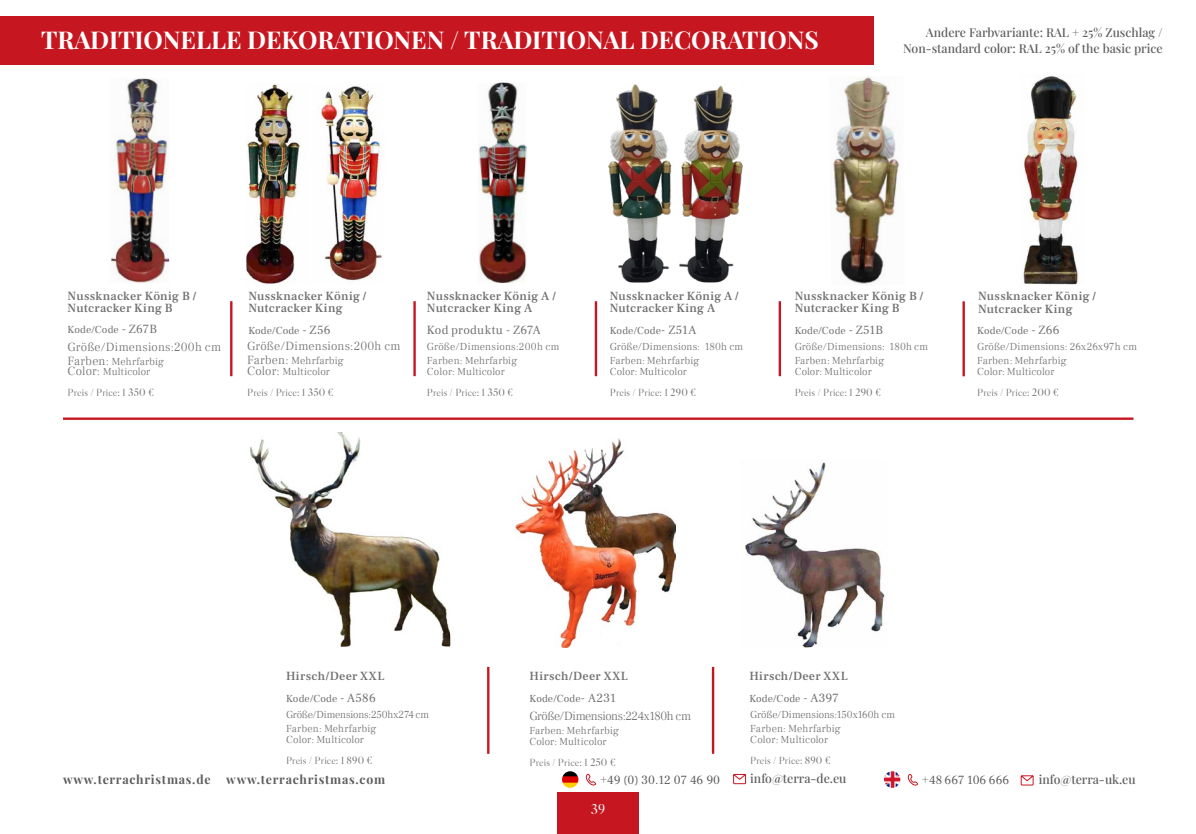
<style>
.page{position:relative;width:1196px;height:834px;background:#fff}
.page>*{position:absolute;margin:0;border:0;box-sizing:border-box;transform-origin:0 0}
.t1{font:700 24.5px "Playfair Display";color:#fff}
.t2{font:14px "Libre Caslon Display";color:#fff}
.t3{font:500 12.25px/12.2px "Frank Ruhl Libre";letter-spacing:.02em;color:#707070}
.t4{font:500 12.25px "Playfair Display";color:#5d5d5c}
.t5{font:300 12.25px "Frank Ruhl Libre";letter-spacing:.01em;color:#707070}
.t6{font:700 12.25px "Playfair Display";letter-spacing:.06em;color:#5d5d5c}
.t7{font:12.25px "Frank Ruhl Libre";color:#5d5d5c}
.t8{font:300 12.25px "Frank Ruhl Libre";letter-spacing:-.035em;color:#707070}
.t9{font:12.25px "Frank Ruhl Libre";letter-spacing:.02em;color:#707070}
.t10{font:300 10.5px/14px "Frank Ruhl Libre";letter-spacing:.01em;color:#707070}
.t11{font:10.5px "Libre Caslon Display";letter-spacing:.02em;color:#717070}
.t12{font:10.5px "Frank Ruhl Libre";letter-spacing:.015em;color:#707070}
.s1{font-size:12.25px}
.s2{font-family:"Playfair Display";font-weight:500}
</style>
<div class="page">
<div style="left:557px;top:792px;width:81px;height:41px;background:#c61620"></div>
<hr style="left:712px;top:666px;width:2px;height:87px;background:#c61620">
<hr style="left:487px;top:666px;width:2px;height:87px;background:#c61620">
<img style="left:111px;top:80px;width:57px;height:202px">
<img style="left:745px;top:462px;width:140px;height:184px">
<hr style="left:413px;top:301px;width:3px;height:75px;background:#c61620">
<hr style="left:595px;top:301px;width:2px;height:75px;background:#c61620">
<hr style="left:778px;top:301px;width:3px;height:75px;background:#c61620">
<img style="left:247px;top:84px;width:135px;height:200px">
<img style="left:609px;top:84px;width:134px;height:197px">
<img style="left:832px;top:76px;width:68px;height:208px">
<img style="left:1023px;top:76px;width:56px;height:209px">
<hr style="left:962px;top:301px;width:3px;height:75px;background:#c61620">
<img style="left:479px;top:84px;width:45px;height:198px">
<div style="left:477px;top:82px;width:49px;height:202px;border:1px solid #fff"></div>
<hr style="left:63px;top:417px;width:1070px;height:3px;background:#c61620">
<hr style="left:230px;top:301px;width:2px;height:75px;background:#c61620">
<img style="left:251px;top:433px;width:198px;height:212px">
<img style="left:516px;top:438px;width:159px;height:209px">
<svg style="left:1020px;top:775px;width:13px;height:10px"></svg>
<svg style="left:907px;top:774px;width:11px;height:11px"></svg>
<svg style="left:733px;top:774px;width:13px;height:10px"></svg>
<svg style="left:585px;top:774px;width:11px;height:11px"></svg>
<img style="left:884px;top:771px;width:16px;height:16px;border-radius:8px">
<img style="left:562px;top:771px;width:16px;height:16px;border-radius:8px">
<div style="left:0;top:17px;width:874px;height:48px;background:#c61620"></div>
<p class="t4" style="left:926px;top:23px;width:238px">Andere Farbvariante: RAL + 25% Zuschlag /</p>
<h1 class="t1" style="left:41px;top:21px;width:779px">TRADITIONELLE DEKORATIONEN / TRADITIONAL DECORATIONS</h1>
<p class="t4" style="left:903px;top:39px;width:261px">Non-standard color: RAL 25% of the basic price</p>
<p class="t3" style="left:68px;top:290px;width:130px">Nussknacker König B /<br>Nutcracker King B</p>
<p class="t3" style="left:248px;top:290px;width:119px">Nussknacker König /<br>Nutcracker King</p>
<p class="t3" style="left:427px;top:290px;width:130px">Nussknacker König A /<br>Nutcracker King A</p>
<p class="t3" style="left:610px;top:290px;width:130px">Nussknacker König A /<br>Nutcracker King A</p>
<p class="t3" style="left:794px;top:290px;width:130px">Nussknacker König B /<br>Nutcracker King B</p>
<p class="t3" style="left:978px;top:290px;width:119px">Nussknacker König /<br>Nutcracker King</p>
<p class="t5" style="left:68px;top:339px;width:155px">Größe/Dimensions:200h cm</p>
<p class="t10" style="left:68px;top:356px;width:98px;line-height:10.5px"><span class="s1">Farben:</span> Mehrfarbig<br><span class="s1">Color:</span> Multicolor</p>
<p class="t11" style="left:68px;top:386px;width:88px">Preis / Price: 1 350 €</p>
<p class="t12" style="left:68px;top:323px;width:91px">Kode/Code <span class="s1">- Z67B</span></p>
<p class="t12" style="left:248px;top:324px;width:84px">Kode/Code <span class="s1">- Z56</span></p>
<p class="t9" style="left:427px;top:322px;width:115px">Kod produktu - Z67A</p>
<p class="t12" style="left:610px;top:324px;width:88px">Kode/Code<span class="s1">- Z51A</span></p>
<p class="t12" style="left:794px;top:324px;width:90px">Kode/Code <span class="s1">- Z51B</span></p>
<p class="t12" style="left:977px;top:324px;width:84px">Kode/Code <span class="s1">- Z66</span></p>
<p class="t5" style="left:247px;top:339px;width:155px">Größe/Dimensions:200h cm</p>
<p class="t10" style="left:247px;top:355px;width:98px;line-height:10.5px"><span class="s1">Farben:</span> Mehrfarbig<br><span class="s1">Color:</span> Multicolor</p>
<p class="t11" style="left:247px;top:386px;width:88px">Preis / Price: 1 350 €</p>
<p class="t10" style="left:427px;top:339px;width:134px">Größe/Dimensions:200h cm<br>Farben: Mehrfarbig</p>
<p class="t10" style="left:427px;top:364px;width:79px">Color: Multicolor</p>
<p class="t11" style="left:427px;top:385px;width:88px">Preis / Price: 1 350 €</p>
<p class="t10" style="left:610px;top:339px;width:135px">Größe/Dimensions: 180h cm<br>Farben: Mehrfarbig</p>
<p class="t10" style="left:610px;top:364px;width:78px">Color: Multicolor</p>
<p class="t11" style="left:610px;top:385px;width:88px">Preis / Price: 1 290 €</p>
<p class="t10" style="left:794px;top:339px;width:135px">Größe/Dimensions: 180h cm<br>Farben: Mehrfarbig</p>
<p class="t10" style="left:794px;top:364px;width:78px">Color: Multicolor</p>
<p class="t11" style="left:794px;top:385px;width:88px">Preis / Price: 1 290 €</p>
<p class="t10" style="left:977px;top:339px;width:161px">Größe/Dimensions: 26x26x97h cm<br>Farben: Mehrfarbig</p>
<p class="t10" style="left:977px;top:364px;width:78px">Color: Multicolor</p>
<p class="t11" style="left:977px;top:385px;width:83px">Preis / Price: 200 €</p>
<p class="t3" style="left:286px;top:670px;width:100px">Hirsch/Deer XXL</p>
<p class="t3" style="left:529px;top:670px;width:100px">Hirsch/Deer XXL</p>
<p class="t8" style="left:529px;top:708px;width:163px">Größe/Dimensions:224x180h cm</p>
<p class="t10" style="left:529px;top:725px;width:91px;line-height:10.5px">Farben: Mehrfarbig<br>Color: Multicolor</p>
<p class="t11" style="left:529px;top:755px;width:88px">Preis / Price: 1 250 €</p>
<p class="t3" style="left:749px;top:670px;width:100px">Hirsch/Deer XXL</p>
<p class="t10" style="left:750px;top:707px;width:146px">Größe/Dimensions:150x160h cm<br>Farben: Mehrfarbig</p>
<p class="t10" style="left:750px;top:732px;width:79px">Color: Multicolor</p>
<p class="t11" style="left:750px;top:753px;width:82px">Preis / Price: 890 €</p>
<p class="t12" style="left:286px;top:692px;width:91px">Kode/Code <span class="s1">- A586</span></p>
<p class="t12" style="left:529px;top:692px;width:88px">Kode/Code<span class="s1">- A231</span></p>
<p class="t12" style="left:749px;top:692px;width:91px">Kode/Code <span class="s1">- A397</span></p>
<p class="t10" style="left:286px;top:707px;width:145px">Größe/Dimensions:250hx274 cm<br>Farben: Mehrfarbig</p>
<p class="t10" style="left:286px;top:732px;width:79px">Color: Multicolor</p>
<p class="t11" style="left:286px;top:753px;width:88px">Preis / Price: 1 890 €</p>
<p class="t6" style="left:63px;top:769px;width:149px">www.terrachristmas.de</p>
<p class="t6" style="left:226px;top:769px;width:160px">www.terrachristmas.com</p>
<p class="t7" style="left:600px;top:772px;width:122px"><span class="s2">+</span>49 (0) 30.12 07 46 90</p>
<p class="t4" style="left:750px;top:769px;width:98px">info@terra-de.eu</p>
<p class="t7" style="left:922px;top:772px;width:89px"><span class="s2">+</span>48 667 106 666</p>
<p class="t4" style="left:1038px;top:769px;width:98px">info@terra-uk.eu</p>
<h2 class="t2" style="left:591px;top:799px;width:16px">39</h2>
</div>
